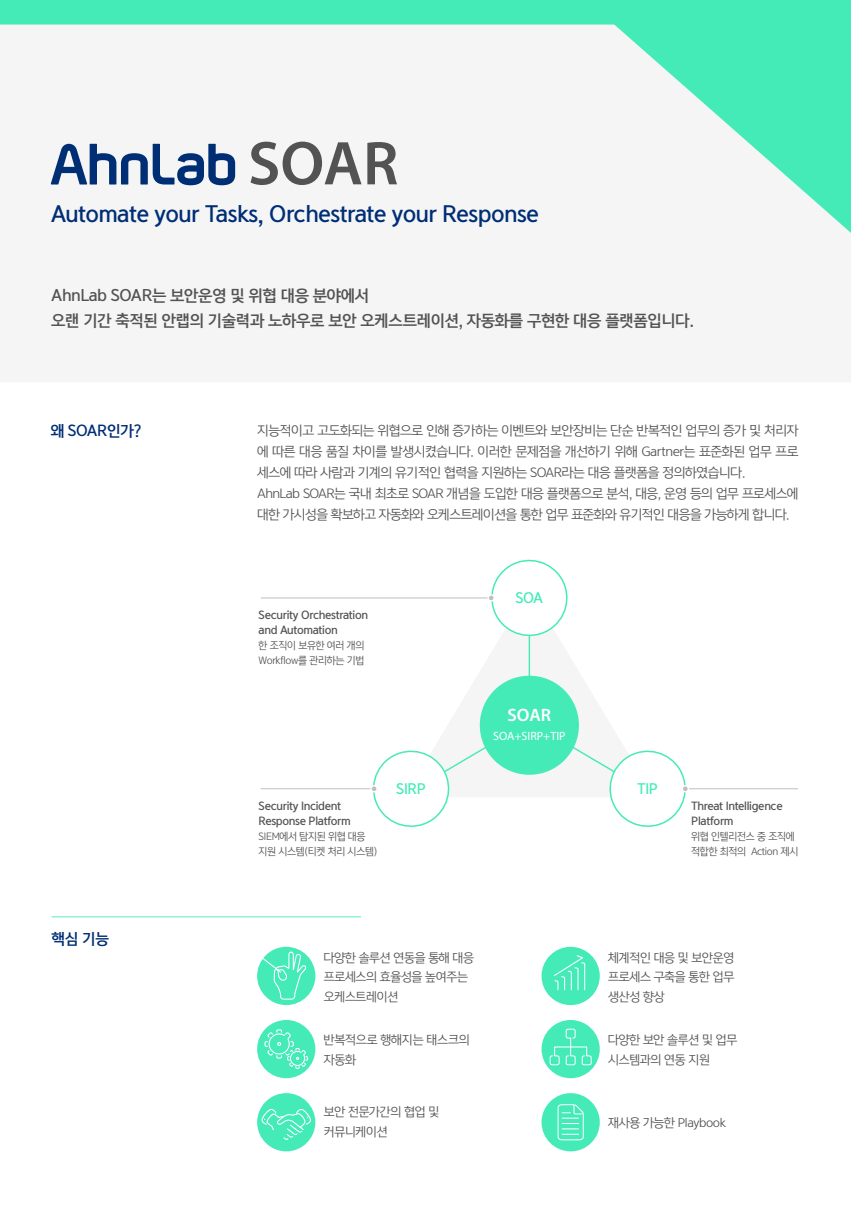
<style>
.page{position:relative;width:851px;height:1212px;background:#fff}
.page>*{position:absolute;margin:0;border:0;box-sizing:border-box;transform-origin:0 0}
.t1{font:21px "Yoon Gothic Pro 770";letter-spacing:-.025em;color:#002e75}
.t2{font:600 18px "Myriad Pro";color:#fff}
.t3{font:15px/25.5px "Yoon Gothic Pro 770";letter-spacing:-.025em;color:#535353}
.t4{font:14.25px "Yoon Gothic Pro 770";letter-spacing:-.025em;color:#002e75}
.t5{font:13.5px "Yoon Gothic Pro 770";letter-spacing:-.03em;color:#45ebb7}
.t6{font:12.75px/21px "Yoon Gothic Pro 740";letter-spacing:-.03em;color:#535353}
.t7{font:12px/19.5px "Yoon Gothic Pro 740";letter-spacing:-.03em;color:#535353}
.t8{font:12px "Myriad Pro";color:#fff}
.t9{font:10.5px/15px "Yoon Gothic Pro 770";letter-spacing:-.03em;color:#535353}
.t10{font:10.05px/15px "Yoon Gothic Pro 740";letter-spacing:-.03em;color:#535353}
</style>
<div class="page">
<svg style="left:0;top:0;width:850px;height:232px;fill:#f5f5f5"></svg>
<svg style="left:404px;top:597px;width:175px;height:178px"></svg>
<hr style="left:528px;top:598px;width:2px;height:120px;background:#45ebb7">
<hr style="left:261px;top:598px;width:232px;height:1px;background:#bfbfbf">
<svg style="left:486px;top:559px;width:86px;height:82px"></svg>
<div style="left:487px;top:594px;width:8px;height:8px;border:1px solid #fff;border-radius:50%"></div>
<hr style="left:261px;top:788px;width:115px;height:1px;background:#bfbfbf">
<svg style="left:368px;top:727px;width:150px;height:100px"></svg>
<div style="left:370px;top:785px;width:8px;height:7px;border:1px solid #fff;border-radius:50%"></div>
<hr style="left:683px;top:788px;width:114px;height:1px;background:#bfbfbf">
<svg style="left:540px;top:732px;width:150px;height:95px"></svg>
<div style="left:681px;top:785px;width:8px;height:7px;border:1px solid #fff;border-radius:50%"></div>
<div style="left:479px;top:676px;width:100px;height:99px;background:#45ebb7;border-radius:50%"></div>
<hr style="left:52px;top:916px;width:309px;height:1px;background:#58edbe">
<div style="left:257px;top:947px;width:58px;height:58px;background:#45ebb7;border-radius:50%"></div>
<div style="left:257px;top:1093px;width:58px;height:58px;background:#45ebb7;border-radius:50%"></div>
<div style="left:257px;top:1020px;width:58px;height:58px;background:#45ebb7;border-radius:50%"></div>
<div style="left:541px;top:1093px;width:58px;height:58px;background:#45ebb7;border-radius:50%"></div>
<div style="left:541px;top:1020px;width:58px;height:58px;background:#45ebb7;border-radius:50%"></div>
<div style="left:541px;top:947px;width:58px;height:58px;background:#45ebb7;border-radius:50%"></div>
<svg style="left:259px;top:1108px;width:54px;height:31px"></svg>
<svg style="left:554px;top:955px;width:31px;height:36px"></svg>
<svg style="left:549px;top:1028px;width:43px;height:38px"></svg>
<svg style="left:557px;top:1104px;width:27px;height:36px"></svg>
<svg style="left:259px;top:951px;width:49px;height:118px"></svg>
<svg style="left:51px;top:144px;width:184px;height:41px"></svg>
<svg style="left:250px;top:142px;width:111px;height:43px"></svg>
<svg style="left:367px;top:142px;width:30px;height:42px"></svg>
<h1 class="t1" style="left:51px;top:199px;width:489px">Automate your Tasks, Orchestrate your Response</h1>
<p class="t3" style="left:51px;top:282px;width:644px">AhnLab SOAR는 보안운영 및 위협 대응 분야에서<br>오랜 기간 축적된 안랩의 기술력과 노하우로 보안 오케스트레이션, 자동화를 구현한 대응 플랫폼입니다.</p>
<p class="t4" style="left:51px;top:421px;width:93px">왜 SOAR인가?</p>
<p class="t4" style="left:52px;top:928px;width:59px">핵심 기능</p>
<p class="t6" style="left:257px;top:420px;width:543px">지능적이고 고도화되는 위협으로 인해 증가하는 이벤트와 보안장비는 단순 반복적인 업무의 증가 및 처리자 에 따른 대응 품질 차이를 발생시켰습니다. 이러한 문제점을 개선하기 위해 Gartner는 표준화된 업무 프로 세스에 따라 사람과 기계의 유기적인 협력을 지원하는 SOAR라는 대응 플랫폼을 정의하였습니다.<br>AhnLab SOAR는 국내 최초로 SOAR 개념을 도입한 대응 플랫폼으로 분석, 대응, 운영 등의 업무 프로세스에 대한 가시성을 확보하고 자동화와 오케스트레이션을 통한 업무 표준화와 유기적인 대응을 가능하게 합니다.</p>
<p class="t9" style="left:258px;top:608px;width:111px">Security Orchestration and Automation</p>
<p class="t10" style="left:258px;top:638px;width:107px">한 조직이 보유한 여러 개의<br>Workflow를 관리하는 기법</p>
<p class="t9" style="left:258px;top:798px;width:94px">Security Incident<br>Response Platform</p>
<p class="t10" style="left:258px;top:829px;width:120px">SIEM에서 탐지된 위협 대응 지원 시스템(티켓 처리 시스템)</p>
<p class="t5" style="left:515px;top:588px;width:29px">SOA</p>
<h2 class="t2" style="left:507px;top:703px;width:45px">SOAR</h2>
<p class="t8" style="left:493px;top:728px;width:74px">SOA+SIRP+TIP</p>
<p class="t5" style="left:396px;top:779px;width:31px">SIRP</p>
<p class="t5" style="left:637px;top:779px;width:22px">TIP</p>
<p class="t9" style="left:691px;top:798px;width:93px">Threat Intelligence<br>Platform</p>
<p class="t10" style="left:691px;top:829px;width:108px">위협 인텔리전스 중 조직에 적합한 최적의 Action 제시</p>
<p class="t7" style="left:324px;top:947px;width:152px">다양한 솔루션 연동을 통해 대응 프로세스의 효율성을 높여주는 오케스트레이션</p>
<p class="t7" style="left:324px;top:1030px;width:147px">반복적으로 행해지는 태스크의 자동화</p>
<p class="t7" style="left:324px;top:1102px;width:117px">보안 전문가간의 협업 및 커뮤니케이션</p>
<p class="t7" style="left:608px;top:947px;width:127px;text-align:justify">체계적인 대응 및 보안운영 프로세스 구축을 통한 업무 생산성 향상</p>
<p class="t7" style="left:608px;top:1030px;width:131px">다양한 보안 솔루션 및 업무 시스템과의 연동 지원</p>
<p class="t7" style="left:608px;top:1113px;width:119px">재사용 가능한 Playbook</p>
</div>
